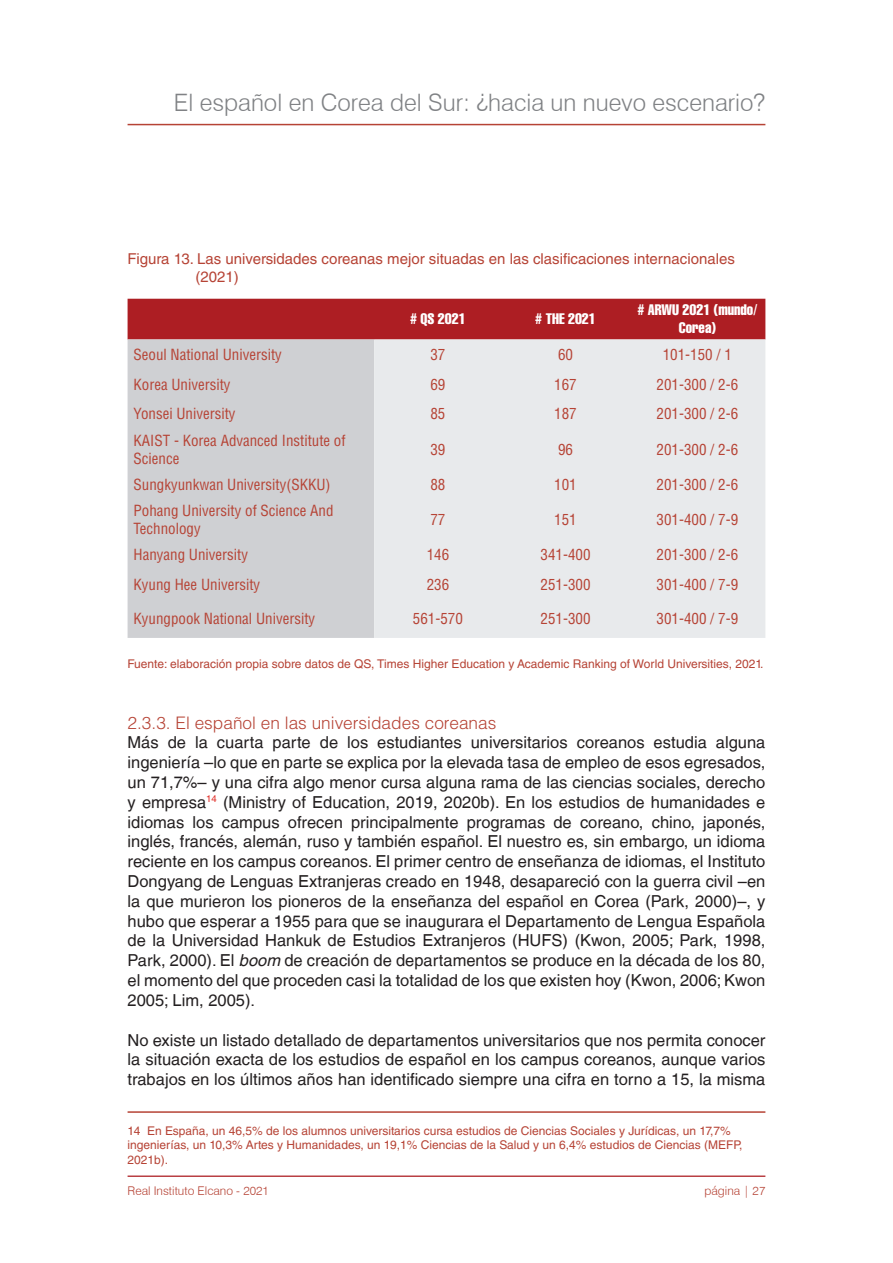
<style>
.page{position:relative;width:893px;height:1263px;background:#fff}
.page>*{position:absolute;margin:0;border:0;box-sizing:border-box;transform-origin:0 0}
.t1{font:300 24px "Swiss 721 BT";color:#808285}
.t2{font:300 17.25px "Helvetica LT Std";color:#b64335}
.t3{font:16.5px/19.8px "Helvetica LT";color:#231f20;text-align:justify}
.t4{font:condensed 15px/18px "Helvetica LT Std";color:#b64335}
.t5{font:15px/18px "Helvetica LT Std";color:#b64335}
.t6{font:15px/18px "Helvetica LT Std Comp";color:#fff;text-align:center}
.t7{font:12px/14.4px "Helvetica LT Std";color:#b64335}
.t8{font:300 12px "Swiss 721 BT";color:#b64335}
.s1{font-style:italic}
</style>
<div class="page">
<hr style="left:128px;top:124px;width:637px;height:1px;background:#b64335">
<hr style="left:128px;top:1175px;width:637px;height:2px;background:#ad1e23">
<div style="left:128px;top:299px;width:637px;height:40px;background:#ad1e23"></div>
<div style="left:128px;top:339px;width:246px;height:299px;background:#cfd0d3"></div>
<div style="left:374px;top:339px;width:391px;height:299px;background:#e8eaec"></div>
<hr style="left:128px;top:1111px;width:637px;height:2px;background:#b64335">
<h1 class="t1" style="left:174px;top:88px;width:593px">El español en Corea del Sur: ¿hacia un nuevo escenario?</h1>
<p class="t5" style="left:196px;top:249px;width:541px;text-indent:-68px">Figura 13. Las universidades coreanas mejor situadas en las clasificaciones internacionales (2021)</p>
<p class="t6" style="left:410px;top:310px;width:57px"># QS 2021</p>
<p class="t6" style="left:535px;top:310px;width:62px"># THE 2021</p>
<p class="t6" style="left:637px;top:301px;width:121px"># ARWU 2021 (mundo/<br>Corea)</p>
<p class="t4" style="left:134px;top:345px;width:150px">Seoul National University</p>
<p class="t4" style="left:430px;top:345px;width:16px">37</p>
<p class="t4" style="left:558px;top:345px;width:16px">60</p>
<p class="t4" style="left:663px;top:345px;width:71px">101-150 / 1</p>
<p class="t4" style="left:134px;top:375px;width:99px">Korea University</p>
<p class="t4" style="left:430px;top:375px;width:16px">69</p>
<p class="t4" style="left:554px;top:375px;width:24px">167</p>
<p class="t4" style="left:656px;top:375px;width:83px">201-300 / 2-6</p>
<p class="t4" style="left:134px;top:405px;width:104px">Yonsei University</p>
<p class="t4" style="left:430px;top:405px;width:16px">85</p>
<p class="t4" style="left:554px;top:405px;width:24px">187</p>
<p class="t4" style="left:656px;top:405px;width:83px">201-300 / 2-6</p>
<p class="t4" style="left:134px;top:431px;width:214px">KAIST - Korea Advanced Institute of<br>Science</p>
<p class="t4" style="left:430px;top:440px;width:16px">39</p>
<p class="t4" style="left:558px;top:440px;width:16px">96</p>
<p class="t4" style="left:656px;top:440px;width:83px">201-300 / 2-6</p>
<p class="t4" style="left:134px;top:475px;width:199px">Sungkyunkwan University(SKKU)</p>
<p class="t4" style="left:430px;top:475px;width:16px">88</p>
<p class="t4" style="left:554px;top:475px;width:24px">101</p>
<p class="t4" style="left:656px;top:475px;width:83px">201-300 / 2-6</p>
<p class="t4" style="left:134px;top:501px;width:201px">Pohang University of Science And<br>Technology</p>
<p class="t4" style="left:430px;top:510px;width:16px">77</p>
<p class="t4" style="left:554px;top:510px;width:24px">151</p>
<p class="t4" style="left:656px;top:510px;width:83px">301-400 / 7-9</p>
<p class="t4" style="left:134px;top:546px;width:116px">Hanyang University</p>
<p class="t4" style="left:427px;top:546px;width:24px">146</p>
<p class="t4" style="left:541px;top:546px;width:51px">341-400</p>
<p class="t4" style="left:656px;top:546px;width:83px">201-300 / 2-6</p>
<p class="t4" style="left:134px;top:576px;width:128px">Kyung Hee University</p>
<p class="t4" style="left:427px;top:576px;width:24px">236</p>
<p class="t4" style="left:541px;top:576px;width:51px">251-300</p>
<p class="t4" style="left:656px;top:576px;width:83px">301-400 / 7-9</p>
<p class="t4" style="left:134px;top:610px;width:183px">Kyungpook National University</p>
<p class="t4" style="left:413px;top:610px;width:51px">561-570</p>
<p class="t4" style="left:541px;top:610px;width:51px">251-300</p>
<p class="t4" style="left:656px;top:610px;width:83px">301-400 / 7-9</p>
<p class="t7" style="left:128px;top:657px;width:638px">Fuente: elaboración propia sobre datos de QS, Times Higher Education y Academic Ranking of World Universities, 2021.</p>
<p class="t2" style="left:128px;top:712px;width:370px">2.3.3. El español en las universidades coreanas</p>
<p class="t3" style="left:128px;top:733px;width:639px">Más de la cuarta parte de los estudiantes universitarios coreanos estudia alguna ingeniería –lo que en parte se explica por la elevada tasa de empleo de esos egresados, un 71,7%– y una cifra algo menor cursa alguna rama de las ciencias sociales, derecho y empresa<sup>14</sup> (Ministry of Education, 2019, 2020b). En los estudios de humanidades e idiomas los campus ofrecen principalmente programas de coreano, chino, japonés, inglés, francés, alemán, ruso y también español. El nuestro es, sin embargo, un idioma reciente en los campus coreanos. El primer centro de enseñanza de idiomas, el Instituto Dongyang de Lenguas Extranjeras creado en 1948, desapareció con la guerra civil –en la que murieron los pioneros de la enseñanza del español en Corea (Park, 2000)–, y hubo que esperar a 1955 para que se inaugurara el Departamento de Lengua Española de la Universidad Hankuk de Estudios Extranjeros (HUFS) (Kwon, 2005; Park, 1998, Park, 2000). El <span class="s1">boom</span> de creación de departamentos se produce en la década de los 80, el momento del que proceden casi la totalidad de los que existen hoy (Kwon, 2006; Kwon 2005; Lim, 2005).</p>
<p class="t3" style="left:128px;top:1030px;width:639px">No existe un listado detallado de departamentos universitarios que nos permita conocer la situación exacta de los estudios de español en los campus coreanos, aunque varios trabajos en los últimos años han identificado siempre una cifra en torno a 15, la misma</p>
<p class="t7" style="left:128px;top:1123px;width:616px">14 En España, un 46,5% de los alumnos universitarios cursa estudios de Ciencias Sociales y Jurídicas, un 17,7% ingenierías, un 10,3% Artes y Humanidades, un 19,1% Ciencias de la Salud y un 6,4% estudios de Ciencias (MEFP,<br>2021b).</p>
<p class="t8" style="left:128px;top:1183px;width:143px">Real Instituto Elcano - 2021</p>
<p class="t8" style="left:704px;top:1183px;width:62px">página | 27</p>
</div>
